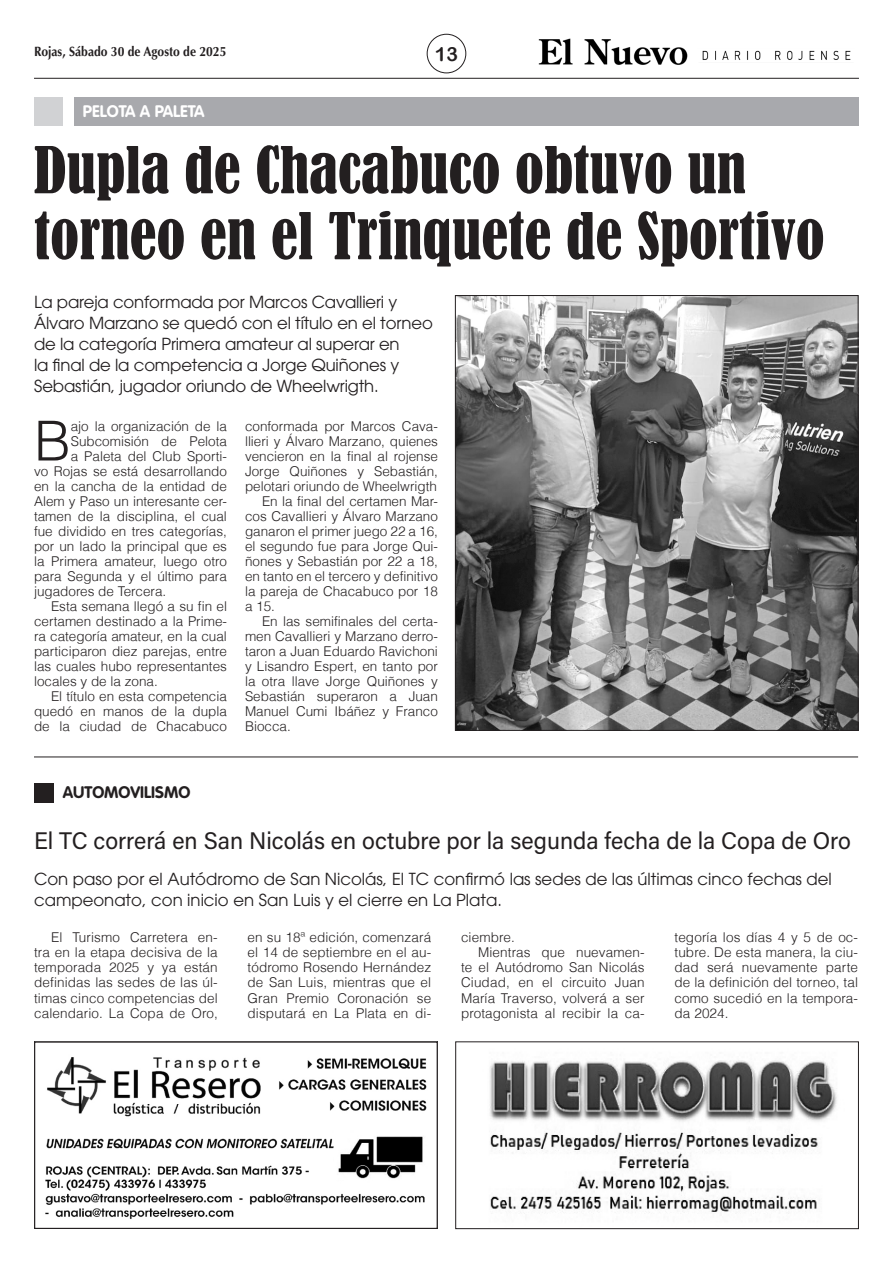
<style>
.page{position:relative;width:893px;height:1263px;background:#fff}
.page>*{position:absolute;margin:0;border:0;box-sizing:border-box;transform-origin:0 0}
.TITULO_REVISTA{font:condensed 60px/66px "Bernard";color:#231f20}
.TEXTO_REVISTA{font:300 55.2px "Helvetica";color:#231f20}
.TITULO_SEC_REVISTA{font:24px "Acumin Variable Concept";letter-spacing:.02em;color:#231f20}
.VOLANTA_REVISTA{font:19.5px "Arial Rounded MT Bold";color:#231f20}
.BAJADA_REVISTA{font:16.5px/21px "ITC Avant Garde Std";letter-spacing:-.01em;color:#231f20}
.VOLANTA_REVISTA-2{font:700 16.5px "VAG Rounded Std";color:#fff}
.VOLANTA_REVISTA-3{font:700 16.5px "VAG Rounded Std";color:#231f20}
.TEXTO_REVISTA-2{font:300 13.5px/15px "Helvetica";color:#231f20;text-align:justify}
.t1{font:700 13.5px "Optima LT Std";color:#231f20;scale:.9 1}
</style>
<div class="page">
<img style="left:538px;top:38px;width:150px;height:27px">
<img style="left:693px;top:49px;width:166px;height:13px;border-radius:7px">
<hr style="left:34px;top:78px;width:825px;height:1px;background:#231f20">
<div style="left:427px;top:34px;width:39px;height:39px;border:1px solid #231f20;border-radius:50%"></div>
<div style="left:74px;top:97px;width:785px;height:28px;background:#a8a9ad"></div>
<div style="left:34px;top:97px;width:28px;height:28px;background:#d1d2d4"></div>
<img style="left:490px;top:1060px;width:347px;height:154px">
<div style="left:455px;top:1041px;width:404px;height:188px;border:1px solid #231f20"></div>
<img style="left:45px;top:1057px;width:382px;height:162px">
<div style="left:34px;top:1041px;width:404px;height:188px;border:1px solid #231f20"></div>
<div style="left:34px;top:783px;width:20px;height:20px;background:#231f20"></div>
<hr style="left:34px;top:756px;width:824px;height:1px;background:#231f20">
<img style="left:457px;top:297px;width:399px;height:432px">
<p class="t1" style="left:34px;top:43px;width:215px">Rojas, Sábado 30 de Agosto de 2025</p>
<p class="VOLANTA_REVISTA" style="left:435px;top:43px;width:25px">13</p>
<p class="VOLANTA_REVISTA-2" style="left:83px;top:102px;width:124px">BÁSQUET ZONAL</p>
<p class="VOLANTA_REVISTA-2" style="left:83px;top:102px;width:123px">PELOTA A PALETA</p>
<p class="TITULO_REVISTA" style="left:34px;top:138px;width:792px">Dupla de Chacabuco obtuvo un torneo en el Trinquete de Sportivo</p>
<p class="BAJADA_REVISTA" style="left:34px;top:291px;width:400px">La pareja conformada por Marcos Cavallieri y Álvaro Marzano se quedó con el título en el torneo de la categoría Primera amateur al superar en<br>la final de la competencia a Jorge Quiñones y Sebastián, jugador oriundo de Wheelwrigth.</p>
<p class="TEXTO_REVISTA" style="left:34px;top:406px;width:38px">B</p>
<p class="TEXTO_REVISTA-2" style="left:71px;top:418px;width:158px">ajo la organización de la</p>
<p class="TEXTO_REVISTA-2" style="left:71px;top:433px;width:158px">Subcomisión de Pelota</p>
<p class="TEXTO_REVISTA-2" style="left:71px;top:448px;width:158px">a Paleta del Club Sporti-</p>
<p class="TEXTO_REVISTA-2" style="left:34px;top:463px;width:194px">vo Rojas se está desarrollando</p>
<p class="TEXTO_REVISTA-2" style="left:34px;top:478px;width:194px">en la cancha de la entidad de</p>
<p class="TEXTO_REVISTA-2" style="left:34px;top:493px;width:194px">Alem y Paso un interesante cer-</p>
<p class="TEXTO_REVISTA-2" style="left:34px;top:508px;width:194px">tamen de la disciplina, el cual</p>
<p class="TEXTO_REVISTA-2" style="left:34px;top:523px;width:194px">fue dividido en tres categorías,</p>
<p class="TEXTO_REVISTA-2" style="left:34px;top:538px;width:194px">por un lado la principal que es</p>
<p class="TEXTO_REVISTA-2" style="left:34px;top:553px;width:194px">la Primera amateur, luego otro</p>
<p class="TEXTO_REVISTA-2" style="left:34px;top:568px;width:194px">para Segunda y el último para</p>
<p class="TEXTO_REVISTA-2" style="left:34px;top:583px;width:134px">jugadores de Tercera.</p>
<p class="TEXTO_REVISTA-2" style="left:34px;top:598px;width:194px;text-indent:17px">Esta semana llegó a su fin el certamen destinado a la Prime&shy;ra categoría amateur, en la cual participaron diez parejas, entre las cuales hubo representantes locales y de la zona.</p>
<p class="TEXTO_REVISTA-2" style="left:34px;top:688px;width:194px;text-indent:17px">El título en esta competencia quedó en manos de la dupla de la ciudad de Chacabuco</p>
<p class="TEXTO_REVISTA-2" style="left:245px;top:418px;width:194px">conformada por Marcos Cava&shy;llieri y Álvaro Marzano, quienes vencieron en la final al rojense Jorge Quiñones y Sebastián, pelotari oriundo de Wheelwrigth</p>
<p class="TEXTO_REVISTA-2" style="left:245px;top:493px;width:194px;text-indent:17px">En la final del certamen Mar&shy;cos Cavallieri y Álvaro Marzano ganaron el primer juego 22 a 16, el segundo fue para Jorge Qui&shy;ñones y Sebastián por 22 a 18, en tanto en el tercero y definitivo la pareja de Chacabuco por 18 a 15.</p>
<p class="TEXTO_REVISTA-2" style="left:245px;top:613px;width:194px;text-indent:17px">En las semifinales del certa&shy;men Cavallieri y Marzano derro&shy;taron a Juan Eduardo Ravichoni y Lisandro Espert, en tanto por la otra llave Jorge Quiñones y Sebastián superaron a Juan Manuel Cumi Ibáñez y Franco Biocca.</p>
<p class="VOLANTA_REVISTA-3" style="left:63px;top:782px;width:129px">AUTOMOVILISMO</p>
<p class="TITULO_SEC_REVISTA" style="left:34px;top:824px;width:818px">El TC correrá en San Nicolás en octubre por la segunda fecha de la Copa de Oro</p>
<p class="BAJADA_REVISTA" style="left:34px;top:868px;width:799px">Con paso por el Autódromo de San Nicolás, El TC confirmó las sedes de las últimas cinco fechas del campeonato, con inicio en San Luis y el cierre en La Plata.</p>
<p class="TEXTO_REVISTA-2" style="left:34px;top:930px;width:185px;text-indent:17px">El Turismo Carretera en&shy;tra en la etapa decisiva de la temporada 2025 y ya están definidas las sedes de las úl&shy;timas cinco competencias del calendario. La Copa de Oro,</p>
<p class="TEXTO_REVISTA-2" style="left:248px;top:930px;width:185px">en su 18ª edición, comenzará el 14 de septiembre en el au&shy;tódromo Rosendo Hernández de San Luis, mientras que el Gran Premio Coronación se disputará en La Plata en di-</p>
<p class="TEXTO_REVISTA-2" style="left:461px;top:930px;width:55px">ciembre.</p>
<p class="TEXTO_REVISTA-2" style="left:674px;top:930px;width:185px">tegoría los días 4 y 5 de oc&shy;tubre. De esta manera, la ciu&shy;dad será nuevamente parte de la definición del torneo, tal como sucedió en la tempora&shy;da 2024.</p>
<p class="TEXTO_REVISTA-2" style="left:461px;top:945px;width:185px;text-indent:17px">Mientras que nuevamen&shy;te el Autódromo San Nicolás Ciudad, en el circuito Juan María Traverso, volverá a ser protagonista al recibir la ca-</p>
</div>
